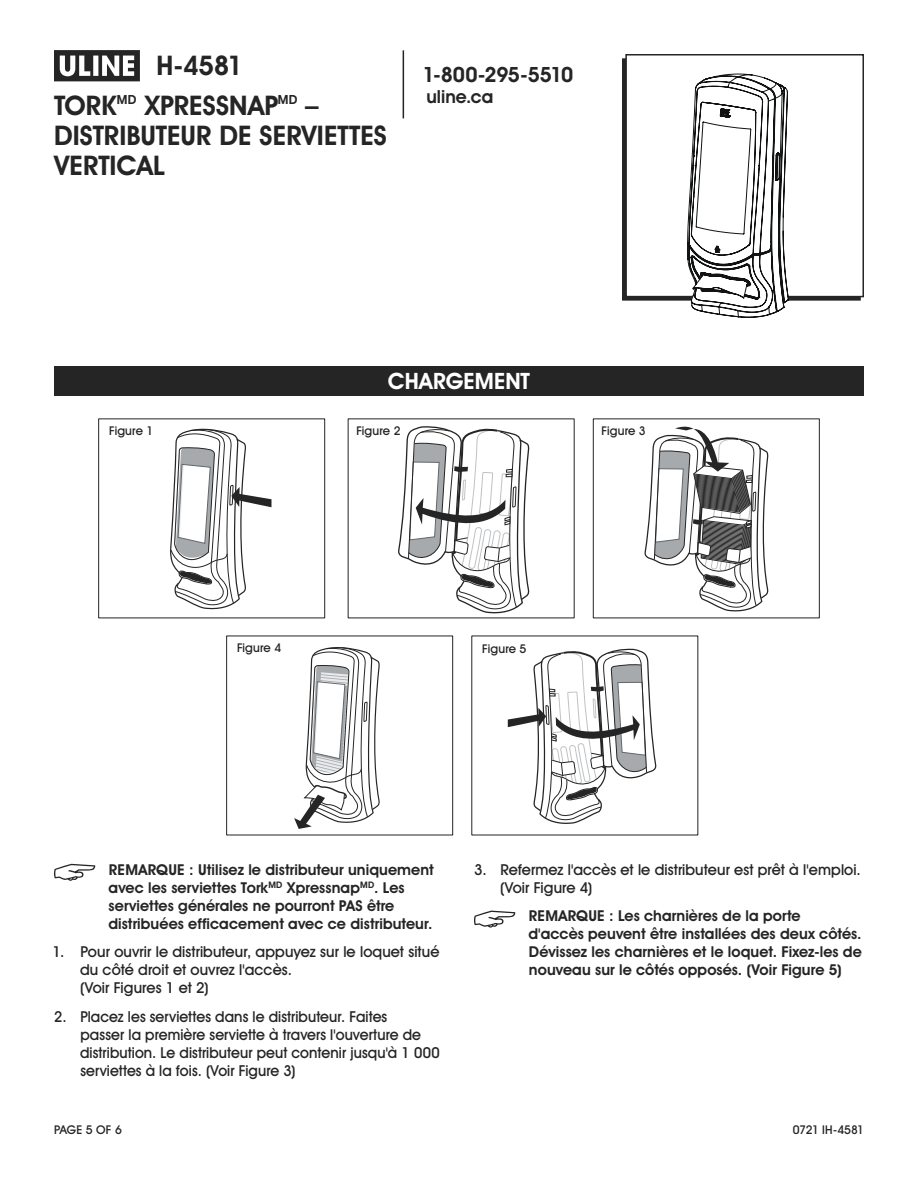
<style>
.page{position:relative;width:918px;height:1188px;background:#fff}
.page>*{position:absolute;margin:0;border:0;box-sizing:border-box;transform-origin:0 0}
.t1{font:700 27px/30px "Uline Two Knine";letter-spacing:.005em;color:#252525}
.t2{font:700 22.5px "Uline Two Knine";letter-spacing:.005em;color:#fff}
.t3{font:700 21px "Uline Two Knine";letter-spacing:-.02em;color:#252525}
.t4{font:700 18px "Uline Two Knine";color:#252525}
.t5{font:15px/18px "Uline Two Knine";letter-spacing:.005em;color:#252525}
.t6{font:700 15px/18px "Uline Two Knine";letter-spacing:.005em;color:#252525}
.t7{font:12px "Uline Two Knine";letter-spacing:.01em;color:#252525}
.t8{font:12px "Uline Two Knine";letter-spacing:-.03em;color:#252525}
</style>
<div class="page">
<hr style="left:403px;top:50px;width:1px;height:68px;background:#252525">
<svg style="left:54px;top:50px;width:86px;height:31px"></svg>
<svg style="left:54px;top:864px;width:41px;height:17px"></svg>
<svg style="left:474px;top:911px;width:41px;height:17px"></svg>
<div style="left:625px;top:54px;width:239px;height:243px;border:2px solid #252525"></div>
<div style="left:54px;top:366px;width:810px;height:30px;background:#252525"></div>
<svg style="left:687px;top:74px;width:102px;height:244px"></svg>
<svg style="left:170px;top:428px;width:101px;height:182px"></svg>
<div style="left:98px;top:418px;width:227px;height:200px;border:1px solid #252525"></div>
<svg style="left:398px;top:426px;width:132px;height:188px"></svg>
<svg style="left:644px;top:426px;width:125px;height:186px"></svg>
<div style="left:593px;top:418px;width:227px;height:200px;border:1px solid #252525"></div>
<svg style="left:294px;top:647px;width:86px;height:182px"></svg>
<div style="left:226px;top:636px;width:227px;height:199px;border:1px solid #252525"></div>
<svg style="left:508px;top:648px;width:149px;height:176px"></svg>
<h1 class="t1" style="left:157px;top:50px;width:88px">H-4581</h1>
<h1 class="t1" style="left:54px;top:90px;width:334px">TORK<sup>MD</sup> XPRESSNAP<sup>MD</sup> –<br>DISTRIBUTEUR DE SERVIETTES<br>VERTICAL</h1>
<h3 class="t3" style="left:422px;top:62px;width:152px">1-800-295-5510</h3>
<p class="t4" style="left:426px;top:86px;width:68px">uline.ca</p>
<h2 class="t2" style="left:388px;top:368px;width:144px">CHARGEMENT</h2>
<p class="t7" style="left:109px;top:424px;width:46px">Figure 1</p>
<p class="t7" style="left:356px;top:424px;width:46px">Figure 2</p>
<p class="t7" style="left:602px;top:424px;width:46px">Figure 3</p>
<p class="t7" style="left:237px;top:641px;width:46px">Figure 4</p>
<p class="t7" style="left:482px;top:641px;width:46px">Figure 5</p>
<p class="t6" style="left:108px;top:860px;width:327px">REMARQUE : Utilisez le distributeur uniquement avec les serviettes Tork<sup>MD</sup> Xpressnap<sup>MD</sup>. Les serviettes générales ne pourront PAS être distribuées efficacement avec ce distributeur.</p>
<p class="t5" style="left:80px;top:943px;width:361px;text-indent:-27px">1. Pour ouvrir le distributeur, appuyez sur le loquet situé du côté droit et ouvrez l'accès.<br>(Voir Figures 1 et 2)</p>
<p class="t5" style="left:80px;top:1008px;width:361px;text-indent:-26px">2. Placez les serviettes dans le distributeur. Faites<br>passer la première serviette à travers l'ouverture de distribution. Le distributeur peut contenir jusqu'à 1 000 serviettes à la fois. (Voir Figure 3)</p>
<p class="t5" style="left:500px;top:860px;width:362px;text-indent:-26px">3. Refermez l'accès et le distributeur est prêt à l'emploi. (Voir Figure 4)</p>
<p class="t6" style="left:528px;top:907px;width:335px">REMARQUE : Les charnières de la porte<br>d'accès peuvent être installées des deux côtés.<br>Dévissez les charnières et le loquet. Fixez-les de nouveau sur le côtés opposés. (Voir Figure 5)</p>
<p class="t7" style="left:54px;top:1122px;width:69px">PAGE 5 OF 6</p>
<p class="t8" style="left:793px;top:1122px;width:73px">0721 IH-4581</p>
</div>
